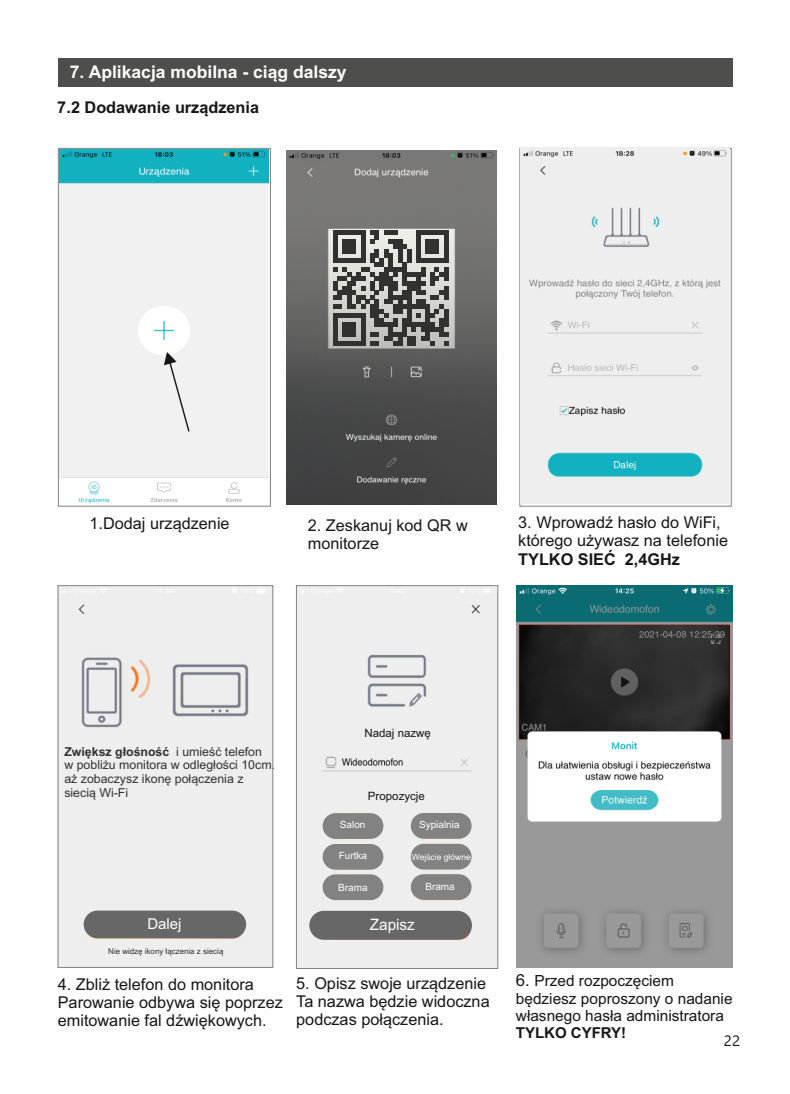
<style>
.page{position:relative;width:790px;height:1094px;background:#fff}
.page>*{position:absolute;margin:0;border:0;box-sizing:border-box;transform-origin:0 0}
.t1{font:700 17.5px "Arial";color:#fff}
.t2{font:16.25px/18.2px "Arial";color:#151616}
.t3{font:700 16.25px "Arial";color:#151616}
.t4{font:15.75px "Arial";color:#fff}
.t5{font:15.5px/17.2px "Arial";color:#151616}
.t6{font:700 15px "Arial";color:#151616}
.t7{font:15px "Arial";color:#fff}
.t8{font:15px "Segoe UI";color:#151616}
.t9{font:12.25px/13.8px "Arial";color:#313130}
.t10{font:11.5px "Arial";color:#151616}
.t11{font:10px "Arial";color:#fff}
.t12{font:8.5px "Arial";color:#fff}
.t13{font:8px "Arial";color:#313130}
.s1{font-weight:700}
.s2{font-size:16.75px}
</style>
<div class="page">
<div style="left:58px;top:58px;width:673px;height:28px;background:#4e4e4d"></div>
<div style="left:298px;top:587px;width:198px;height:380px;background:#eee"></div>
<div style="left:60px;top:587px;width:211px;height:379px;background:#eee"></div>
<div style="left:84px;top:910px;width:162px;height:28px;background:#676767;border-radius:14px"></div>
<div style="left:58px;top:741px;width:215px;height:49px;background:#eee"></div>
<div style="left:94px;top:941px;width:138px;height:25px;background:#eee"></div>
<div style="left:58px;top:585px;width:215px;height:383px;border:1px solid #818281"></div>
<div style="left:296px;top:585px;width:202px;height:384px;border:1px solid #818281"></div>
<div style="left:352px;top:724px;width:91px;height:20px;background:#eee"></div>
<div style="left:322px;top:813px;width:61px;height:26px;background:#818281;border-radius:13px"></div>
<div style="left:322px;top:844px;width:61px;height:26px;background:#818281;border-radius:13px"></div>
<div style="left:322px;top:874px;width:61px;height:26px;background:#818281;border-radius:13px"></div>
<div style="left:410px;top:813px;width:61px;height:26px;background:#818281;border-radius:13px"></div>
<div style="left:410px;top:844px;width:61px;height:25px;background:#818281;border-radius:13px"></div>
<div style="left:410px;top:874px;width:61px;height:26px;background:#818281;border-radius:13px"></div>
<div style="left:309px;top:911px;width:162px;height:29px;background:#676767;border-radius:14px"></div>
<div style="left:355px;top:790px;width:91px;height:21px;background:#eee"></div>
<img style="left:516px;top:585px;width:215px;height:383px">
<div style="left:58px;top:148px;width:212px;height:358px;border:1px solid #818281"></div>
<img style="left:59px;top:149px;width:209px;height:354px">
<svg style="left:164px;top:352px;width:25px;height:80px"></svg>
<div style="left:519px;top:148px;width:212px;height:358px;border:1px solid #818281"></div>
<img style="left:520px;top:149px;width:209px;height:354px">
<img style="left:286px;top:150px;width:210px;height:354px">
<svg style="left:333px;top:230px;width:115px;height:116px;background:#7c7c7a"></svg>
<p class="t1" style="left:70px;top:66px;width:278px">7. Aplikacja mobilna - ciąg dalszy</p>
<p class="t3" style="left:57px;top:101px;width:203px">7.2 Dodawanie urządzenia</p>
<p class="t2" style="left:89px;top:515px;width:141px">1.Dodaj urządzenie</p>
<p class="t2" style="left:308px;top:518px;width:161px">2. Zeskanuj kod QR w monitorze</p>
<p class="t2" style="left:518px;top:515px;width:211px">3. Wprowadź hasło do WiFi, którego używasz na telefonie</p>
<p class="t3" style="left:518px;top:553px;width:163px">TYLKO SIEĆ 2,4GHz</p>
<p class="t9" style="left:64px;top:745px;width:212px"><span class="s1">Zwiększ głośność</span> i umieść telefon<br>w pobliżu monitora w odległości 10cm. aż zobaczysz ikonę połączenia z siecią Wi-Fi</p>
<p class="t7" style="left:147px;top:918px;width:36px">Dalej</p>
<p class="t13" style="left:108px;top:948px;width:117px">Nie widzę ikony łączenia z siecią</p>
<p class="t10" style="left:364px;top:728px;width:68px">Nadaj nazwę</p>
<p class="t10" style="left:368px;top:792px;width:58px">Propozycje</p>
<p class="t11" style="left:340px;top:821px;width:27px">Salon</p>
<p class="t11" style="left:338px;top:852px;width:30px">Furtka</p>
<p class="t11" style="left:338px;top:883px;width:31px">Brama</p>
<p class="t11" style="left:419px;top:821px;width:42px">Sypialnia</p>
<p class="t12" style="left:411px;top:854px;width:60px">Wejście główne</p>
<p class="t11" style="left:425px;top:883px;width:31px">Brama</p>
<p class="t4" style="left:369px;top:919px;width:47px">Zapisz</p>
<p class="t2" style="left:58px;top:976px;width:226px">4. Zbliż telefon do monitora<br>Parowanie odbywa się poprzez emitowanie fal dźwiękowych.</p>
<p class="t2" style="left:296px;top:976px;width:195px">5. Opisz swoje urządzenie<br>Ta nazwa będzie widoczna podczas połączenia.</p>
<p class="t5" style="left:515px;top:974px;width:218px"><span class="s2">6.</span> Przed rozpoczęciem będziesz poproszony o nadanie własnego hasła administratora</p>
<p class="t6" style="left:515px;top:1027px;width:112px">TYLKO CYFRY!</p>
<p class="t8" style="left:723px;top:1035px;width:18px">22</p>
</div>
